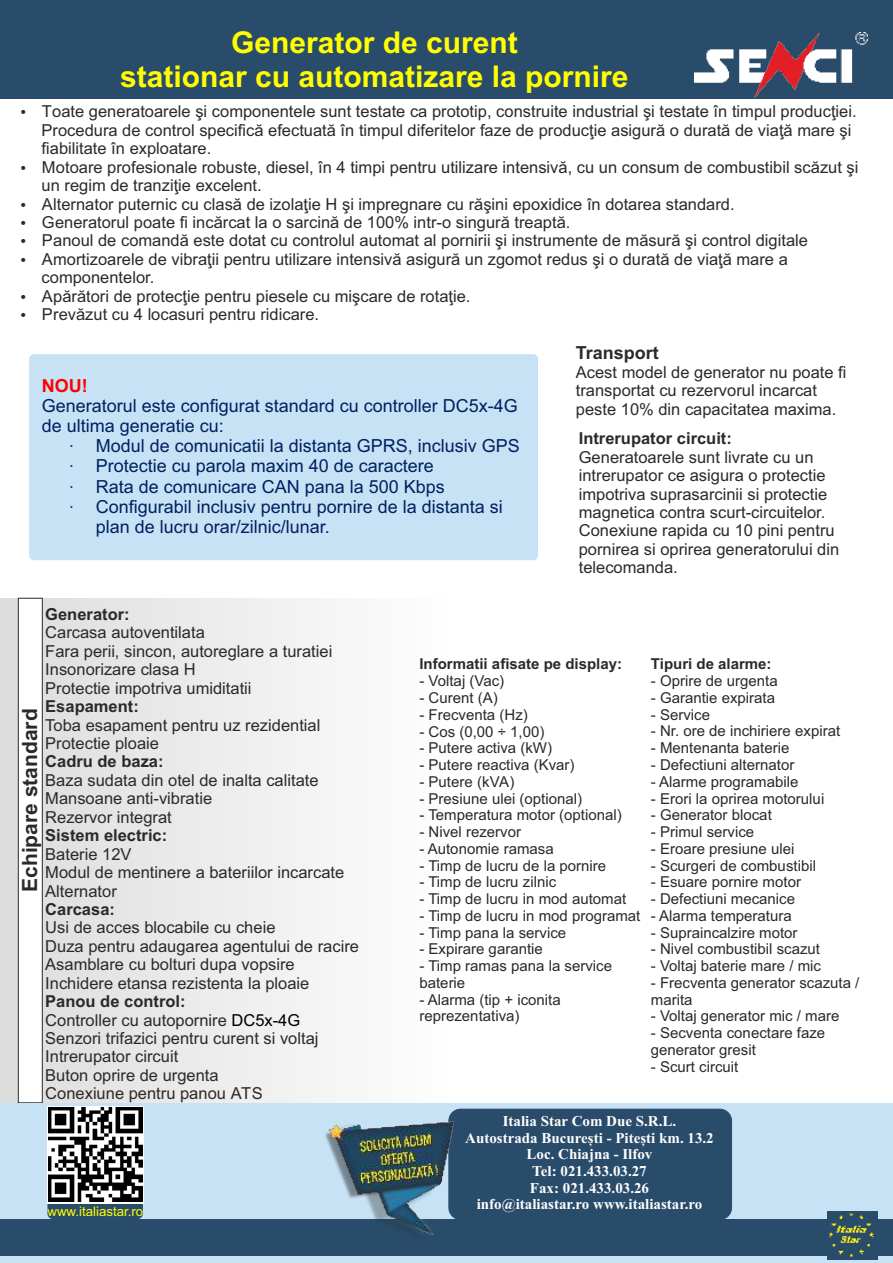
<style>
.page{position:relative;width:893px;height:1263px;background:#fff}
.page>*{position:absolute;margin:0;border:0;box-sizing:border-box;transform-origin:0 0}
.t1{font:700 30px/33.5px "Arial";color:#ff0;text-align:center}
.t2{font:700 21px "Arial";color:#2b2a29}
.t3{font:18px/20.1px "Arial";color:#002060}
.t4{font:700 18px "Arial";color:#2b2a29}
.t5{font:700 18px "Arial";color:#f00}
.t6{font:16.5px/18.5px "Arial";color:#2b2a29}
.t7{font:700 16.5px "Arial";color:#2b2a29}
.t8{font:15px/16.8px "Arial";color:#2b2a29}
.t9{font:700 15px/16.6px "Times New Roman";color:#fefefe;text-align:center}
.t10{font:700 15px "Arial";color:#2b2a29}
.t11{font:13.2px "Arial";color:#ff0}
.s1{font-size:16.5px}
.s2{font-weight:700}
.s3{color:#000}
</style>
<div class="page">
<div style="left:0;top:0;width:893px;height:99px;background:#294c6a"></div>
<div style="left:0;top:598px;width:447px;height:551px;background:linear-gradient(to right,#ddd,#fefefe)"></div>
<svg style="left:17px;top:597px;width:26px;height:506px"></svg>
<img style="left:694px;top:33px;width:175px;height:65px">
<div style="left:29px;top:354px;width:509px;height:206px;background:#c7e1f5;border-radius:5px"></div>
<div style="left:0;top:1103px;width:893px;height:160px;background:#c7e1f5"></div>
<div style="left:0;top:1219px;width:893px;height:36px;background:#294c6a"></div>
<img style="left:827px;top:1211px;width:51px;height:48px">
<div style="left:449px;top:1109px;width:283px;height:110px;background:#294c6a;border:1px solid #294c6a;border-radius:12px"></div>
<img style="left:325px;top:1120px;width:129px;height:116px">
<div style="left:47px;top:1190px;width:96px;height:29px;background:#2a4c6a;border-radius:6px"></div>
<div style="left:47px;top:1106px;width:97px;height:98px;background:linear-gradient(to right,#fff,#fff)"></div>
<img style="left:48px;top:1108px;width:94px;height:93px">
<h1 class="t1" style="left:120px;top:29px;width:510px">Generator de curent<br>stationar cu automatizare la pornire</h1>
<p class="t6" style="left:42px;top:104px;width:818px">Toate generatoarele şi componentele sunt testate ca prototip, construite industrial şi testate în timpul producţiei.<br>Procedura de control specifică efectuată în timpul diferitelor faze de producţie asigură o durată de viaţă mare şi fiabilitate în exploatare.<br>Motoare profesionale robuste, diesel, în 4 timpi pentru utilizare intensivă, cu un consum de combustibil scăzut şi un regim de tranziţie excelent.<br>Alternator puternic cu clasă de izolaţie H şi impregnare cu răşini epoxidice în dotarea standard.<br>Generatorul poate fi incărcat la o sarcină de 100% intr-o singură treaptă.<br>Panoul de comandă este dotat cu controlul automat al pornirii şi instrumente de măsură şi control digitale Amortizoarele de vibraţii pentru utilizare intensivă asigură un zgomot redus şi o durată de viaţă mare a componentelor.<br>Apărători de protecţie pentru piesele cu mişcare de rotaţie.<br>Prevăzut cu 4 locasuri pentru ridicare.</p>
<p class="t5" style="left:42px;top:379px;width:47px">NOU!</p>
<p class="t3" style="left:42px;top:397px;width:478px">Generatorul este configurat standard cu controller DC5x-4G de ultima generatie cu:</p>
<p class="t3" style="left:69px;top:438px;width:453px"><span class="s1">·</span> Modul de comunicatii la distanta GPRS, inclusiv GPS</p>
<p class="t3" style="left:69px;top:458px;width:367px"><span class="s1">·</span> Protectie cu parola maxim 40 de caractere</p>
<p class="t3" style="left:69px;top:478px;width:378px"><span class="s1">·</span> Rata de comunicare CAN pana la 500 Kbps</p>
<p class="t3" style="left:69px;top:498px;width:436px"><span class="s1">·</span> Configurabil inclusiv pentru pornire de la distanta si</p>
<p class="t3" style="left:96px;top:518px;width:236px">plan de lucru orar/zilnic/lunar.</p>
<p class="t4" style="left:576px;top:346px;width:85px">Transport</p>
<p class="t6" style="left:576px;top:364px;width:272px">Acest model de generator nu poate fi transportat cu rezervorul incarcat peste 10% din capacitatea maxima.</p>
<p class="t7" style="left:579px;top:432px;width:155px">Intrerupator circuit:</p>
<p class="t6" style="left:579px;top:449px;width:262px">Generatoarele sunt livrate cu un intrerupator ce asigura o protectie impotriva suprasarcinii si protectie magnetica contra scurt-circuitelor.<br>Conexiune rapida cu 10 pini pentru pornirea si oprirea generatorului din telecomanda.</p>
<p class="t7" style="left:45px;top:608px;width:86px">Generator:</p>
<p class="t6" style="left:45px;top:625px;width:289px">Carcasa autoventilata<br>Fara perii, sincon, autoreglare a turatiei<br>Insonorizare clasa H<br>Protectie impotriva umiditatii</p>
<p class="t7" style="left:45px;top:700px;width:95px">Esapament:</p>
<p class="t6" style="left:45px;top:717px;width:277px">Toba esapament pentru uz rezidential<br>Protectie ploaie</p>
<p class="t7" style="left:45px;top:755px;width:120px">Cadru de baza:</p>
<p class="t6" style="left:45px;top:772px;width:275px">Baza sudata din otel de inalta calitate<br>Mansoane anti-vibratie<br>Rezervor integrat</p>
<p class="t7" style="left:45px;top:829px;width:123px">Sistem electric:</p>
<p class="t6" style="left:45px;top:846px;width:300px">Baterie 12V<br>Modul de mentinere a bateriilor incarcate<br>Alternator</p>
<p class="t7" style="left:45px;top:903px;width:71px">Carcasa:</p>
<p class="t6" style="left:45px;top:920px;width:315px">Usi de acces blocabile cu cheie<br>Duza pentru adaugarea agentului de racire Asamblare cu bolturi dupa vopsire Inchidere etansa rezistenta la ploaie</p>
<p class="t6" style="left:45px;top:994px;width:275px"><span class="s2">Panou de control:<br></span>Controller cu autopornire <span class="s3">DC5x-4G<br></span>Senzori trifazici pentru curent si voltaj<br>Intrerupator circuit<br>Buton oprire de urgenta<br>Conexiune pentru panou ATS</p>
<p class="t2" style="left:22px;top:892px;width:185px;rotate:-90deg">Echipare standard</p>
<p class="t11" style="left:47px;top:1206px;width:97px">www.italiastar.ro</p>
<p class="t10" style="left:419px;top:658px;width:204px">Informatii afisate pe display:</p>
<p class="t8" style="left:419px;top:674px;width:86px">- Voltaj (Vac)</p>
<p class="t8" style="left:419px;top:691px;width:80px">- Curent (A)</p>
<p class="t8" style="left:419px;top:707px;width:110px">- Frecventa (Hz)</p>
<p class="t8" style="left:419px;top:724px;width:126px">- Cos (0,00 ÷ 1,00)</p>
<p class="t8" style="left:419px;top:741px;width:134px">- Putere activa (kW)</p>
<p class="t8" style="left:419px;top:758px;width:157px">- Putere reactiva (Kvar)</p>
<p class="t8" style="left:419px;top:774px;width:96px">- Putere (kVA)</p>
<p class="t8" style="left:419px;top:791px;width:164px">- Presiune ulei (optional)</p>
<p class="t8" style="left:419px;top:808px;width:204px">- Temperatura motor (optional)</p>
<p class="t8" style="left:419px;top:825px;width:103px">- Nivel rezervor</p>
<p class="t8" style="left:419px;top:841px;width:136px">- Autonomie ramasa</p>
<p class="t8" style="left:419px;top:858px;width:188px">- Timp de lucru de la pornire</p>
<p class="t8" style="left:419px;top:875px;width:138px">- Timp de lucru zilnic</p>
<p class="t8" style="left:419px;top:892px;width:208px">- Timp de lucru in mod automat</p>
<p class="t8" style="left:419px;top:908px;width:222px">- Timp de lucru in mod programat</p>
<p class="t8" style="left:419px;top:925px;width:148px">- Timp pana la service</p>
<p class="t8" style="left:419px;top:942px;width:125px">- Expirare garantie</p>
<p class="t8" style="left:419px;top:959px;width:194px">- Timp ramas pana la service baterie</p>
<p class="t8" style="left:419px;top:992px;width:143px">- Alarma (tip + iconita reprezentativa)</p>
<p class="t10" style="left:651px;top:658px;width:122px">Tipuri de alarme:</p>
<p class="t8" style="left:651px;top:674px;width:128px">- Oprire de urgenta</p>
<p class="t8" style="left:651px;top:691px;width:126px">- Garantie expirata</p>
<p class="t8" style="left:651px;top:707px;width:61px">- Service</p>
<p class="t8" style="left:651px;top:724px;width:191px">- Nr. ore de inchiriere expirat</p>
<p class="t8" style="left:651px;top:741px;width:140px">- Mentenanta baterie</p>
<p class="t8" style="left:651px;top:758px;width:145px">- Defectiuni alternator</p>
<p class="t8" style="left:651px;top:774px;width:149px">- Alarme programabile</p>
<p class="t8" style="left:651px;top:791px;width:175px">- Erori la oprirea motorului</p>
<p class="t8" style="left:651px;top:808px;width:122px">- Generator blocat</p>
<p class="t8" style="left:651px;top:825px;width:105px">- Primul service</p>
<p class="t8" style="left:651px;top:841px;width:145px">- Eroare presiune ulei</p>
<p class="t8" style="left:651px;top:858px;width:167px">- Scurgeri de combustibil</p>
<p class="t8" style="left:651px;top:875px;width:152px">- Esuare pornire motor</p>
<p class="t8" style="left:651px;top:892px;width:146px">- Defectiuni mecanice</p>
<p class="t8" style="left:651px;top:908px;width:142px">- Alarma temperatura</p>
<p class="t8" style="left:651px;top:925px;width:148px">- Supraincalzire motor</p>
<p class="t8" style="left:651px;top:942px;width:171px">- Nivel combustibil scazut</p>
<p class="t8" style="left:651px;top:959px;width:172px">- Voltaj baterie mare / mic</p>
<p class="t8" style="left:651px;top:975px;width:210px">- Frecventa generator scazuta / marita</p>
<p class="t8" style="left:651px;top:1009px;width:190px">- Voltaj generator mic / mare</p>
<p class="t8" style="left:651px;top:1026px;width:176px">- Secventa conectare faze generator gresit</p>
<p class="t8" style="left:651px;top:1059px;width:89px">- Scurt circuit</p>
<p class="t9" style="left:465px;top:1114px;width:250px">Italia Star Com Due S.R.L.<br>Autostrada București - Pitești km. 13.2<br>Loc. Chiajna - Ilfov<br>Tel: 021.433.03.27<br>Fax: 021.433.03.26<br>info@italiastar.ro www.italiastar.ro</p>
</div>
